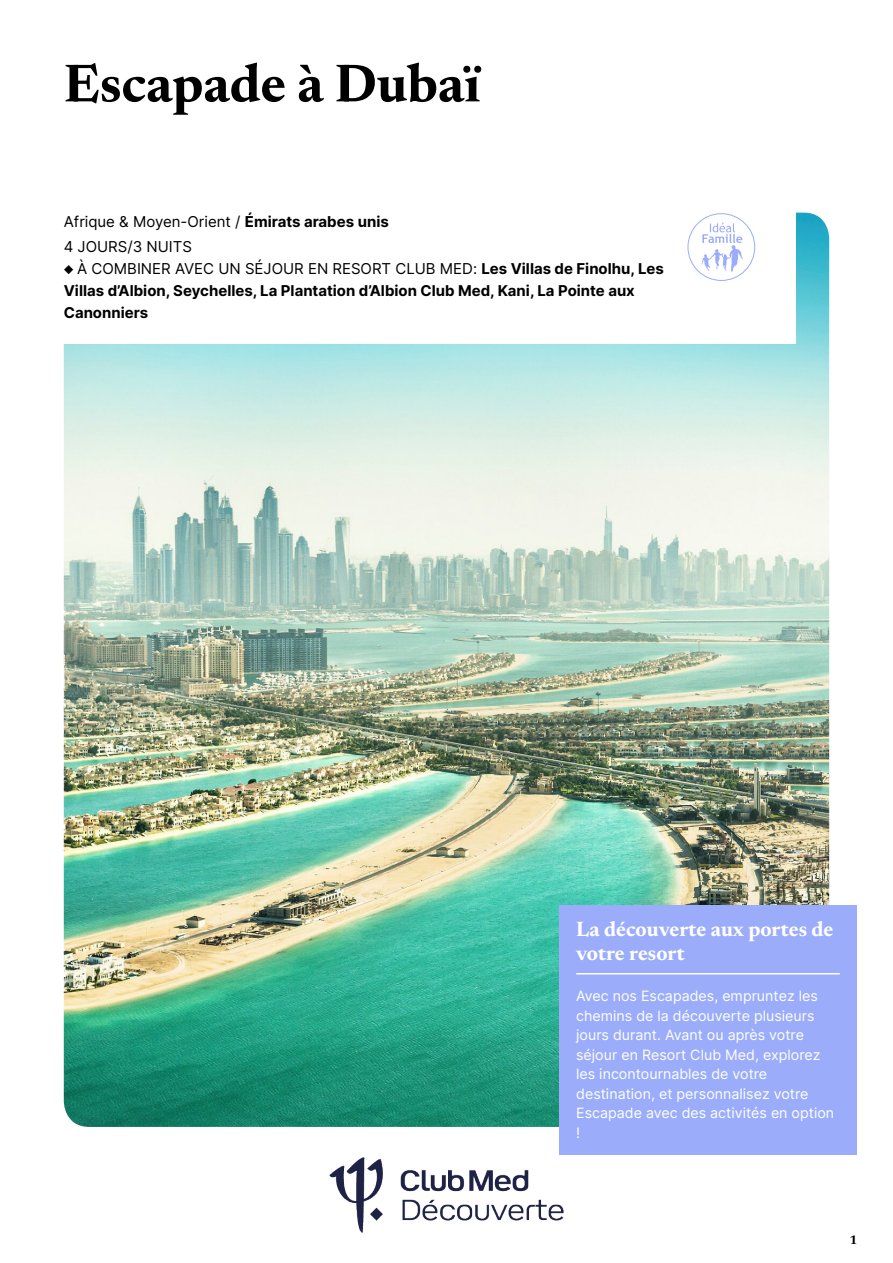
<style>
.page{position:relative;width:893px;height:1263px;background:#fff}
.page>*{position:absolute;margin:0;border:0;box-sizing:border-box;transform-origin:0 0}
.t1{font:700 54px "Newsreader 24 pt";color:#000}
.t2{font:700 21px/24px "Newsreader 24 pt";color:#fff}
.t3{font:700 15px/21.9px "Inter";color:#000}
.t4{font:15px/25.2px "Inter";color:#000}
.t5{font:14.25px/19.5px "Inter";color:#fff}
.t6{font:700 12.6px "Newsreader 24 pt";color:#000}
.s1{font-weight:700}
.s2{font-weight:400}
</style>
<div class="page">
<img style="left:64px;top:213px;width:765px;height:914px">
<div style="left:0;top:0;width:795px;height:344px;background:#fff"></div>
<div style="left:559px;top:905px;width:298px;height:249px;background:#9badfa"></div>
<hr style="left:576px;top:973px;width:264px;height:1px;background:#fff">
<div style="left:688px;top:213px;width:67px;height:68px;border:1px solid #9badfa;border-radius:50%"></div>
<svg style="left:701px;top:223px;width:42px;height:49px"></svg>
<img style="left:329px;top:1157px;width:235px;height:75px">
<h1 class="t1" style="left:64px;top:45px;width:418px">Escapade à Dubaï</h1>
<p class="t4" style="left:64px;top:209px;width:327px">Afrique &amp; Moyen-Orient / <span class="s1">Émirats arabes unis<br></span>4 JOURS/3 NUITS</p>
<p class="t3" style="left:64px;top:258px;width:601px">◆ <span class="s2">À COMBINER AVEC UN SÉJOUR EN RESORT CLUB MED:</span> Les Villas de Finolhu, Les<br>Villas d’Albion, Seychelles, La Plantation d’Albion Club Med, Kani, La Pointe aux<br>Canonniers</p>
<h2 class="t2" style="left:576px;top:916px;width:259px">La découverte aux portes de votre resort</h2>
<p class="t5" style="left:576px;top:986px;width:260px">Avec nos Escapades, empruntez les chemins de la découverte plusieurs jours durant. Avant ou après votre séjour en Resort Club Med, explorez les incontournables de votre destination, et personnalisez votre<br>Escapade avec des activités en option !</p>
<p class="t6" style="left:849px;top:1230px;width:9px">1</p>
</div>
